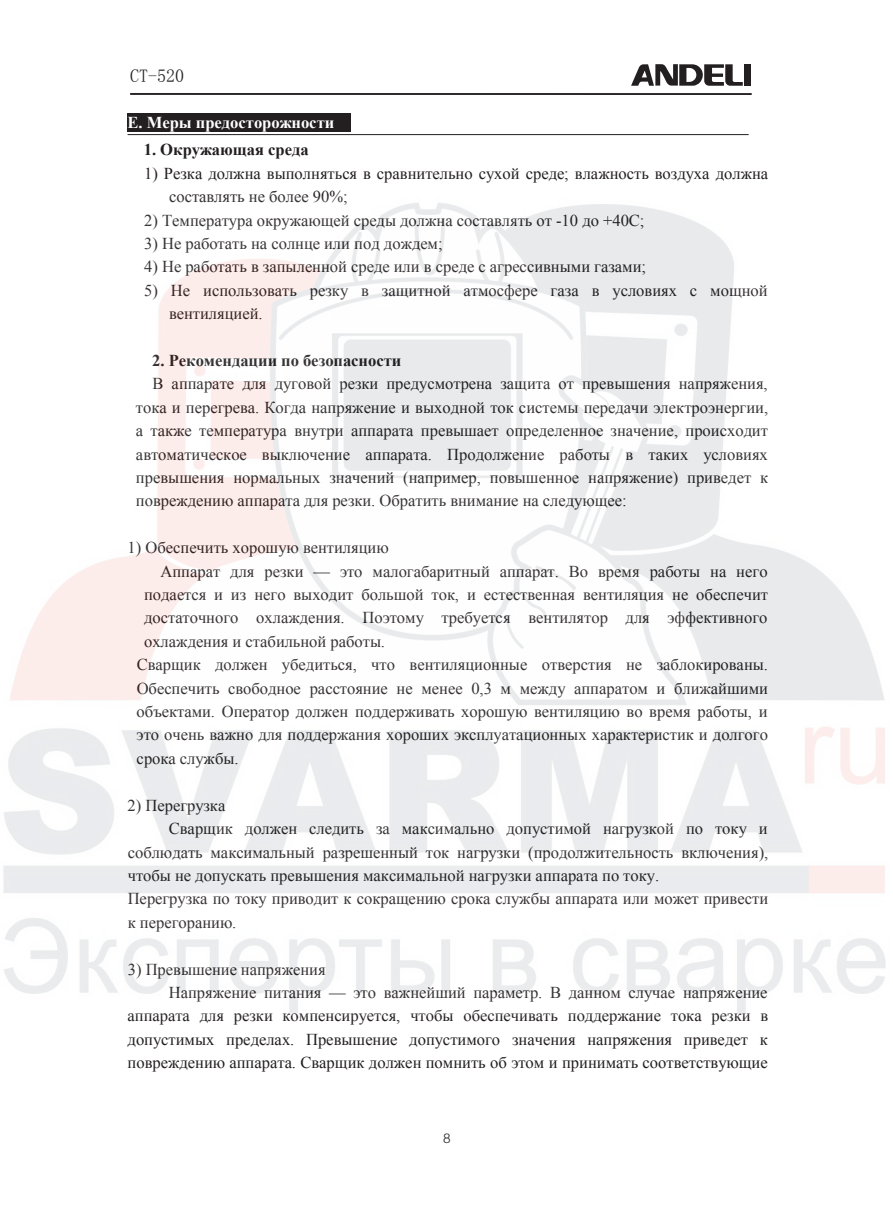
<style>
.page{position:relative;width:893px;height:1212px;background:#fff}
.page>*{position:absolute;margin:0;border:0;box-sizing:border-box;transform-origin:0 0}
.t1{font:18px "N Sim Sun";color:#231f20}
.t2{font:16.65px/23.4px "Times New Roman";color:#231f20}
.t3{font:700 16.65px "Times New Roman";color:#231f20}
.t4{font:700 16.65px "Times New Roman";color:#fff}
.t5{font:13.5px "FZZDXJW GB1 0";color:#231f20}
</style>
<div class="page">
<div style="left:128px;top:113px;width:15px;height:19px;background:#231f20"></div>
<hr style="left:143px;top:113px;width:4px;height:19px;background:#231f20">
<div style="left:147px;top:113px;width:45px;height:19px;background:#231f20"></div>
<hr style="left:192px;top:113px;width:4px;height:19px;background:#231f20">
<div style="left:196px;top:113px;width:138px;height:19px;background:#231f20"></div>
<div style="left:334px;top:113px;width:9px;height:19px;background:#231f20"></div>
<div style="left:343px;top:113px;width:8px;height:19px;background:#231f20"></div>
<hr style="left:130px;top:93px;width:622px;height:2px;background:#231f20">
<div style="left:744px;top:64px;width:7px;height:22px;background:#231f20"></div>
<svg style="left:631px;top:64px;width:112px;height:22px"></svg>
<hr style="left:128px;top:134px;width:621px;height:1px;background:#231f20">
<p class="t1" style="left:130px;top:66px;width:55px">CT-520</p>
<p class="t4" style="left:128px;top:111px;width:208px">E. Меры предосторожности</p>
<p class="t3" style="left:144px;top:138px;width:166px">1. Окружающая среда</p>
<p class="t2" style="left:169px;top:161px;width:601px;text-indent:-25px">1) Резка должна выполняться в сравнительно сухой среде; влажность воздуха должна составлять не более 90%;</p>
<p class="t2" style="left:144px;top:208px;width:502px">2) Температура окружающей среды должна составлять от -10 до +40С;</p>
<p class="t2" style="left:144px;top:231px;width:300px">3) Не работать на солнце или под дождем;</p>
<p class="t2" style="left:144px;top:255px;width:503px">4) Не работать в запыленной среде или в среде с агрессивными газами;</p>
<p class="t2" style="left:169px;top:278px;width:600px;text-indent:-25px">5) Не использовать резку в защитной атмосфере газа в условиях с мощной вентиляцией.</p>
<p class="t3" style="left:152px;top:349px;width:251px">2. Рекомендации по безопасности</p>
<p class="t2" style="left:136px;top:372px;width:634px;text-align:justify;text-indent:17px">В аппарате для дуговой резки предусмотрена защита от превышения напряжения, тока и перегрева. Когда напряжение и выходной ток системы передачи электроэнергии, а также температура внутри аппарата превышает определенное значение, происходит автоматическое выключение аппарата. Продолжение работы в таких условиях превышения нормальных значений (например, повышенное напряжение) приведет к повреждению аппарата для резки. Обратить внимание на следующее:</p>
<p class="t2" style="left:128px;top:536px;width:263px">1) Обеспечить хорошую вентиляцию</p>
<p class="t2" style="left:161px;top:559px;width:609px">Аппарат для резки — это малогабаритный аппарат. Во время работы на него</p>
<p class="t2" style="left:144px;top:582px;width:626px">подается и из него выходит большой ток, и естественная вентиляция не обеспечит</p>
<p class="t2" style="left:144px;top:606px;width:625px">достаточного охлаждения. Поэтому требуется вентилятор для эффективного</p>
<p class="t2" style="left:144px;top:629px;width:243px">охлаждения и стабильной работы.</p>
<p class="t2" style="left:137px;top:653px;width:633px">Сварщик должен убедиться, что вентиляционные отверстия не заблокированы.</p>
<p class="t2" style="left:137px;top:676px;width:633px">Обеспечить свободное расстояние не менее 0,3 м между аппаратом и ближайшими</p>
<p class="t2" style="left:137px;top:699px;width:632px">объектами. Оператор должен поддерживать хорошую вентиляцию во время работы, и</p>
<p class="t2" style="left:137px;top:723px;width:633px">это очень важно для поддержания хороших эксплуатационных характеристик и долгого</p>
<p class="t2" style="left:137px;top:746px;width:104px">срока службы.</p>
<p class="t2" style="left:128px;top:793px;width:99px">2) Перегрузка</p>
<p class="t2" style="left:169px;top:816px;width:600px">Сварщик должен следить за максимально допустимой нагрузкой по току и</p>
<p class="t2" style="left:128px;top:840px;width:642px">соблюдать максимальный разрешенный ток нагрузки (продолжительность включения),</p>
<p class="t2" style="left:128px;top:863px;width:533px">чтобы не допускать превышения максимальной нагрузки аппарата по току.</p>
<p class="t2" style="left:128px;top:887px;width:642px">Перегрузка по току приводит к сокращению срока службы аппарата или может привести</p>
<p class="t2" style="left:128px;top:910px;width:110px">к перегоранию.</p>
<p class="t2" style="left:128px;top:957px;width:199px">3) Превышение напряжения</p>
<p class="t2" style="left:169px;top:980px;width:600px">Напряжение питания — это важнейший параметр. В данном случае напряжение</p>
<p class="t2" style="left:128px;top:1004px;width:642px">аппарата для резки компенсируется, чтобы обеспечивать поддержание тока резки в</p>
<p class="t2" style="left:128px;top:1027px;width:642px">допустимых пределах. Превышение допустимого значения напряжения приведет к</p>
<p class="t2" style="left:128px;top:1050px;width:642px">повреждению аппарата. Сварщик должен помнить об этом и принимать соответствующие</p>
<p class="t5" style="left:443px;top:1130px;width:9px">8</p>
</div>
